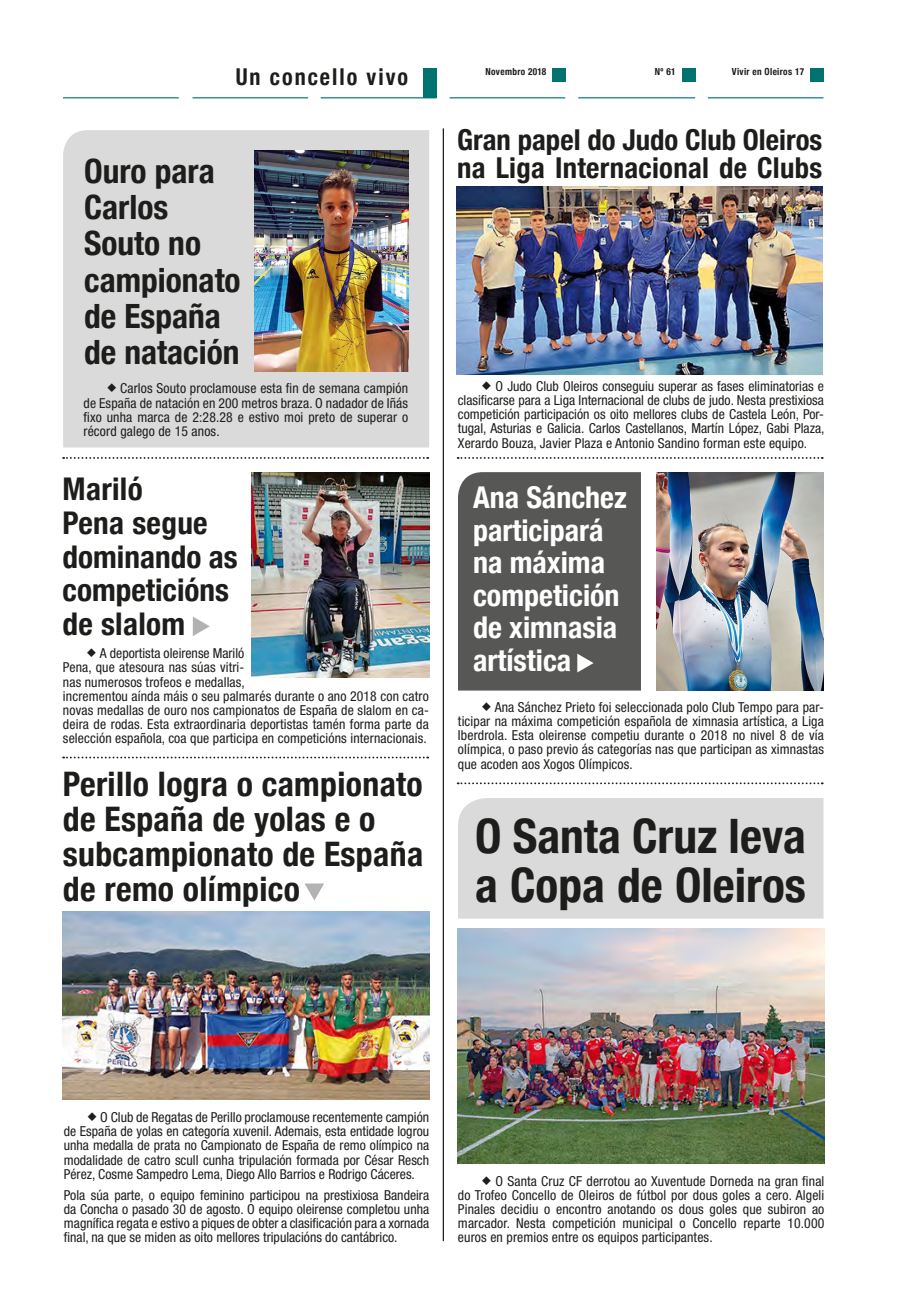
<style>
.page{position:relative;width:904px;height:1312px;background:#fff}
.page>*{position:absolute;margin:0;border:0;box-sizing:border-box;transform-origin:0 0}
.t1{font:700 condensed 47.5px/49.1px "Helvetica Neue";color:#1d1d1b}
.t2{font:700 condensed 33.75px/35px "Helvetica Neue";letter-spacing:.01em;color:#1d1d1b}
.t3{font:700 condensed 33.38px/36.2px "Helvetica Neue";color:#1d1d1b}
.t4{font:700 condensed 31.25px/33.8px "Helvetica Neue";color:#1d1d1b}
.t5{font:700 condensed 30px/32.5px "Helvetica Neue";color:#fff}
.t6{font:700 condensed 28.75px "Helvetica Neue";letter-spacing:.01em;color:#1d1d1b}
.t7{font:700 condensed 23.25px "Helvetica Neue";letter-spacing:.09em;color:#1d1d1b;scale:.95 1}
.t8{font:condensed 13.75px/14.1px "Helvetica Neue";letter-spacing:.01em;color:#1d1d1b;text-align:justify}
.t9{font:700 condensed 9.75px "Helvetica Neue";letter-spacing:.035em;color:#1d1d1b;scale:.95 1}
.s1{font-family:"Monotype Sorts";font-stretch:normal;font-size:12px}
</style>
<div class="page">
<div style="left:458px;top:798px;width:365px;height:120px;background:#dadada"></div>
<div style="left:63px;top:130px;width:366px;height:317px;background:#dadada"></div>
<img style="left:656px;top:472px;width:168px;height:218px">
<img style="left:254px;top:150px;width:154px;height:222px">
<img style="left:63px;top:911px;width:366px;height:188px">
<img style="left:458px;top:928px;width:366px;height:235px">
<img style="left:457px;top:186px;width:365px;height:189px">
<hr style="left:442px;top:128px;width:2px;height:1112px;background:#1d1d1b">
<svg style="left:457px;top:457px;width:365px;height:2px"></svg>
<svg style="left:63px;top:457px;width:365px;height:2px"></svg>
<svg style="left:63px;top:756px;width:365px;height:2px"></svg>
<svg style="left:457px;top:782px;width:365px;height:2px"></svg>
<div style="left:458px;top:472px;width:183px;height:218px;background:#575756"></div>
<img style="left:251px;top:472px;width:178px;height:205px">
<svg style="left:193px;top:617px;width:17px;height:19px"></svg>
<svg style="left:304px;top:883px;width:20px;height:17px"></svg>
<hr style="left:707px;top:97px;width:116px;height:1px;background:#007270">
<hr style="left:578px;top:97px;width:117px;height:1px;background:#007270">
<hr style="left:449px;top:97px;width:116px;height:1px;background:#007270">
<hr style="left:321px;top:97px;width:115px;height:1px;background:#007270">
<hr style="left:192px;top:97px;width:116px;height:1px;background:#007270">
<hr style="left:63px;top:97px;width:116px;height:1px;background:#007270">
<div style="left:423px;top:68px;width:13px;height:30px;background:#007270"></div>
<div style="left:682px;top:68px;width:13px;height:13px;background:#007270"></div>
<div style="left:810px;top:68px;width:13px;height:13px;background:#007270"></div>
<div style="left:552px;top:68px;width:13px;height:13px;background:#007270"></div>
<h3 class="t7" style="left:236px;top:57px;width:183px">Un concello vivo</h3>
<p class="t9" style="left:485px;top:64px;width:65px">Novembro 2018</p>
<p class="t9" style="left:655px;top:64px;width:23px">Nº 61</p>
<p class="t9" style="left:732px;top:64px;width:78px">Vivir en Oleiros 17</p>
<h3 class="t6" style="left:457px;top:116px;width:366px">Gran papel do Judo Club Oleiros</h3>
<h3 class="t3" style="left:84px;top:150px;width:132px">Ouro para</h3>
<h3 class="t6" style="left:457px;top:143px;width:366px">na Liga Internacional de Clubs</h3>
<h3 class="t3" style="left:84px;top:186px;width:158px">Carlos<br>Souto no campionato de España de natación</h3>
<p class="t8" style="left:83px;top:381px;width:326px;text-indent:24px"><span class="s1">U</span> Carlos Souto proclamouse esta fin de semana campión de España de natación en 200 metros braza. O nadador de Iñás fixo unha marca de 2:28.28 e estivo moi preto de superar o récord galego de 15 anos.</p>
<h3 class="t4" style="left:63px;top:470px;width:177px">Mariló<br>Pena segue dominando as competicións de slalom</h3>
<p class="t8" style="left:63px;top:646px;width:367px;text-align:left;text-indent:24px"><span class="s1">U</span> A deportista oleirense Mariló<br>Pena, que atesoura nas súas vitri-<br>nas numerosos trofeos e medallas,<br>incrementou aínda máis o seu palmarés durante o ano 2018 con catro novas medallas de ouro nos campionatos de España de slalom en ca&shy;deira de rodas. Esta extraordinaria deportistas tamén forma parte da selección española, coa que participa en competicións internacionais.</p>
<p class="t8" style="left:458px;top:379px;width:368px;text-indent:24px"><span class="s1">U</span> O Judo Club Oleiros conseguiu superar as fases eliminatorias e clasificarse para a Liga Internacional de clubs de judo. Nesta prestixiosa competición participación os oito mellores clubs de Castela León, Por&shy;tugal, Asturias e Galicia. Carlos Castellanos, Martín López, Gabi Plaza, Xerardo Bouza, Javier Plaza e Antonio Sandino forman este equipo.</p>
<h3 class="t5" style="left:473px;top:479px;width:155px">Ana Sánchez participará na máxima competición de ximnasia artística</h3>
<p class="t8" style="left:458px;top:700px;width:367px;text-indent:24px"><span class="s1">U</span> Ana Sánchez Prieto foi seleccionada polo Club Tempo para par&shy;ticipar na máxima competición española de ximnasia artística, a Liga Iberdrola. Esta oleirense competiu durante o 2018 no nivel 8 de vía olímpica, o paso previo ás categorías nas que participan as ximnastas que acoden aos Xogos Olímpicos.</p>
<h2 class="t2" style="left:63px;top:763px;width:362px">Perillo logra o campionato de España de yolas e o subcampionato de España de remo olímpico</h2>
<h1 class="t1" style="left:475px;top:808px;width:332px">O Santa Cruz leva a Copa de Oleiros</h1>
<p class="t8" style="left:64px;top:1109px;width:367px;text-indent:24px"><span class="s1">U</span> O Club de Regatas de Perillo proclamouse recentemente campión de España de yolas en categoría xuvenil. Ademais, esta entidade logrou unha medalla de prata no Campionato de España de remo olímpico na modalidade de catro scull cunha tripulación formada por César Resch Pérez, Cosme Sampedro Lema, Diego Allo Barrios e Rodrigo Cáceres.</p>
<p class="t8" style="left:64px;top:1187px;width:367px">Pola súa parte, o equipo feminino participou na prestixiosa Bandeira da Concha o pasado 30 de agosto. O equipo oleirense completou unha magnífica regata e estivo a piques de obter a clasificación para a xornada final, na que se miden as oito mellores tripulacións do cantábrico.</p>
<p class="t8" style="left:458px;top:1173px;width:368px;text-indent:24px"><span class="s1">U</span> O Santa Cruz CF derrotou ao Xuventude Dorneda na gran final do Trofeo Concello de Oleiros de fútbol por dous goles a cero. Algeli Pinales decidiu o encontro anotando os dous goles que subiron ao marcador. Nesta competición municipal o Concello reparte 10.000 euros en premios entre os equipos participantes.</p>
</div>
